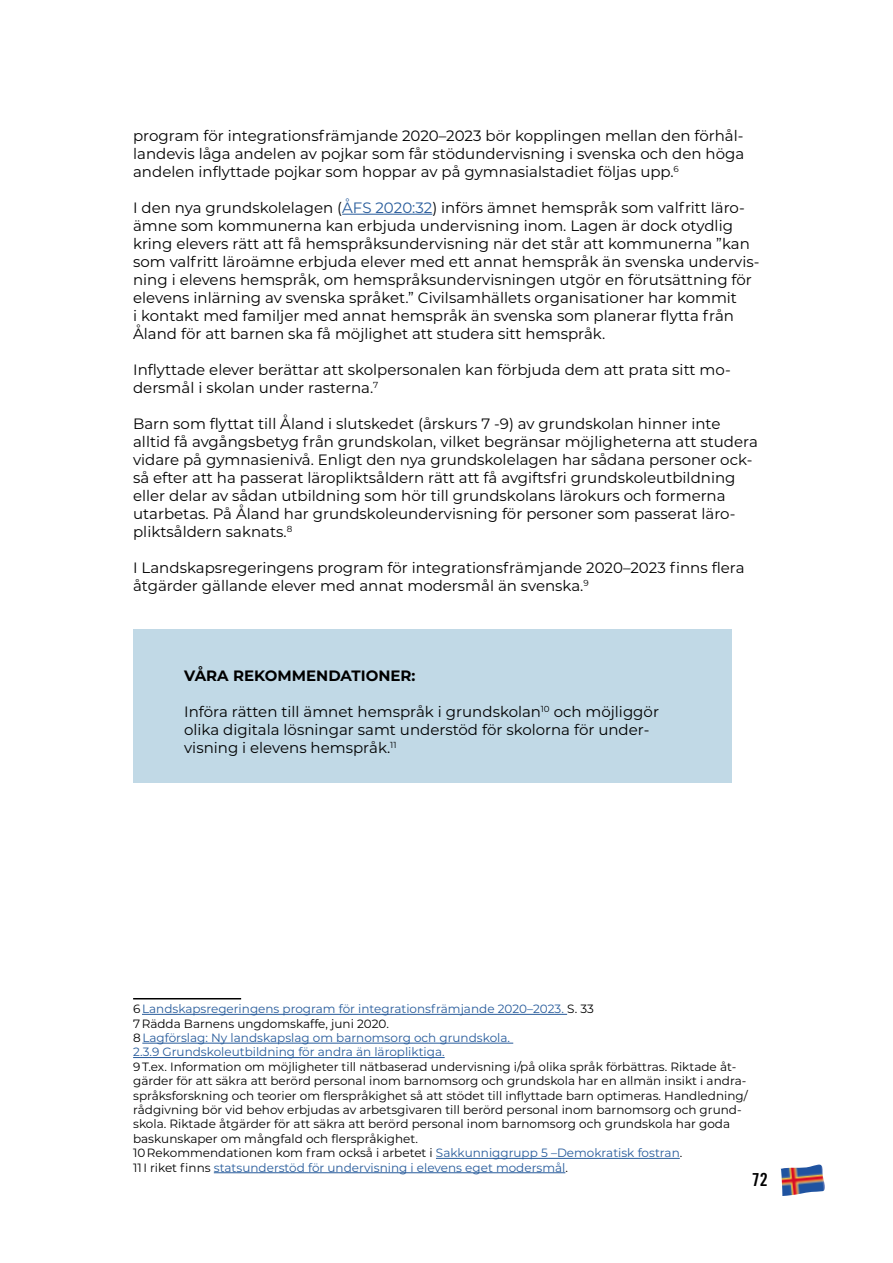
<style>
.page{position:relative;width:893px;height:1263px;background:#fff}
.page>*{position:absolute;margin:0;border:0;box-sizing:border-box;transform-origin:0 0}
.t1{font:18px "Trade Gothic LT Bold Cond Twenty";color:#000}
.t2{font:15px/18px "Montserrat";color:#000}
.t3{font:700 15px "Montserrat";color:#000}
.t4{font:12px/14.4px "Montserrat";color:#000}
.t5{font:12px/14.4px "Montserrat";color:#275b9b}
.s1{color:#275b9b}
.s2{color:#000}
</style>
<div class="page">
<img style="left:781px;top:1164px;width:44px;height:32px">
<div style="left:133px;top:629px;width:598px;height:153px;background:#c1d9e6"></div>
<hr style="left:342px;top:214px;width:90px;height:1px;background:#275b9b">
<hr style="left:133px;top:998px;width:108px;height:1px;background:#000">
<hr style="left:142px;top:1014px;width:425px;height:1px;background:#275b9b">
<hr style="left:142px;top:1043px;width:371px;height:1px;background:#275b9b">
<hr style="left:133px;top:1057px;width:312px;height:1px;background:#275b9b">
<hr style="left:436px;top:1158px;width:244px;height:1px;background:#275b9b">
<hr style="left:214px;top:1172px;width:351px;height:1px;background:#275b9b">
<p class="t2" style="left:133px;top:126px;width:613px;text-align:justify">program för integrationsfrämjande 2020–2023 bör kopplingen mellan den förhål&shy;landevis låga andelen av pojkar som får stödundervisning i svenska och den höga andelen inflyttade pojkar som hoppar av på gymnasialstadiet följas upp.<sup>6</sup></p>
<p class="t2" style="left:133px;top:198px;width:628px">I den nya grundskolelagen (<span class="s1">ÅFS 2020:32</span>) införs ämnet hemspråk som valfritt läro&shy;ämne som kommunerna kan erbjuda undervisning inom. Lagen är dock otydlig kring elevers rätt att få hemspråksundervisning när det står att kommunerna ”kan som valfritt läroämne erbjuda elever med ett annat hemspråk än svenska undervis&shy;ning i elevens hemspråk, om hemspråksundervisningen utgör en förutsättning för elevens inlärning av svenska språket.” Civilsamhällets organisationer har kommit<br>i kontakt med familjer med annat hemspråk än svenska som planerar flytta från Åland för att barnen ska få möjlighet att studera sitt hemspråk.</p>
<p class="t2" style="left:133px;top:360px;width:599px">Inflyttade elever berättar att skolpersonalen kan förbjuda dem att prata sitt mo&shy;dersmål i skolan under rasterna.<sup>7</sup></p>
<p class="t2" style="left:133px;top:414px;width:626px">Barn som flyttat till Åland i slutskedet (årskurs 7 -9) av grundskolan hinner inte alltid få avgångsbetyg från grundskolan, vilket begränsar möjligheterna att studera vidare på gymnasienivå. Enligt den nya grundskolelagen har sådana personer ock&shy;så efter att ha passerat läropliktsåldern rätt att få avgiftsfri grundskoleutbildning eller delar av sådan utbildning som hör till grundskolans lärokurs och formerna utarbetas. På Åland har grundskoleundervisning för personer som passerat läro&shy;pliktsåldern saknats.<sup>8</sup></p>
<p class="t2" style="left:133px;top:558px;width:613px">I Landskapsregeringens program för integrationsfrämjande 2020–2023 finns flera åtgärder gällande elever med annat modersmål än svenska.<sup>9</sup></p>
<p class="t3" style="left:184px;top:665px;width:233px">VÅRA REKOMMENDATIONER:</p>
<p class="t2" style="left:184px;top:702px;width:476px">Införa rätten till ämnet hemspråk i grundskolan<sup>10</sup> och möjliggör olika digitala lösningar samt understöd för skolorna för under&shy;visning i elevens hemspråk.<sup>11</sup></p>
<p class="t5" style="left:133px;top:1001px;width:462px"><span class="s2">6</span> Landskapsregeringens program för integrationsfrämjande 2020–2023. <span class="s2">S. 33<br>7 Rädda Barnens ungdomskaffe, juni 2020.<br>8</span> Lagförslag: Ny landskapslag om barnomsorg och grundskola.<br>2.3.9 Grundskoleutbildning för andra än läropliktiga.</p>
<p class="t4" style="left:133px;top:1059px;width:616px">9 T.ex. Information om möjligheter till nätbaserad undervisning i/på olika språk förbättras. Riktade åt&shy;gärder för att säkra att berörd personal inom barnomsorg och grundskola har en allmän insikt i andra&shy;språksforskning och teorier om flerspråkighet så att stödet till inflyttade barn optimeras. Handledning/ rådgivning bör vid behov erbjudas av arbetsgivaren till berörd personal inom barnomsorg och grund&shy;skola. Riktade åtgärder för att säkra att berörd personal inom barnomsorg och grundskola har goda baskunskaper om mångfald och flerspråkighet.<br>10 Rekommendationen kom fram också i arbetet i <span class="s1">Sakkunniggrupp 5 –Demokratisk fostran</span>.<br>11 I riket finns <span class="s1">statsunderstöd för undervisning i elevens eget modersmål</span>.</p>
<p class="t1" style="left:752px;top:1168px;width:17px">72</p>
</div>
